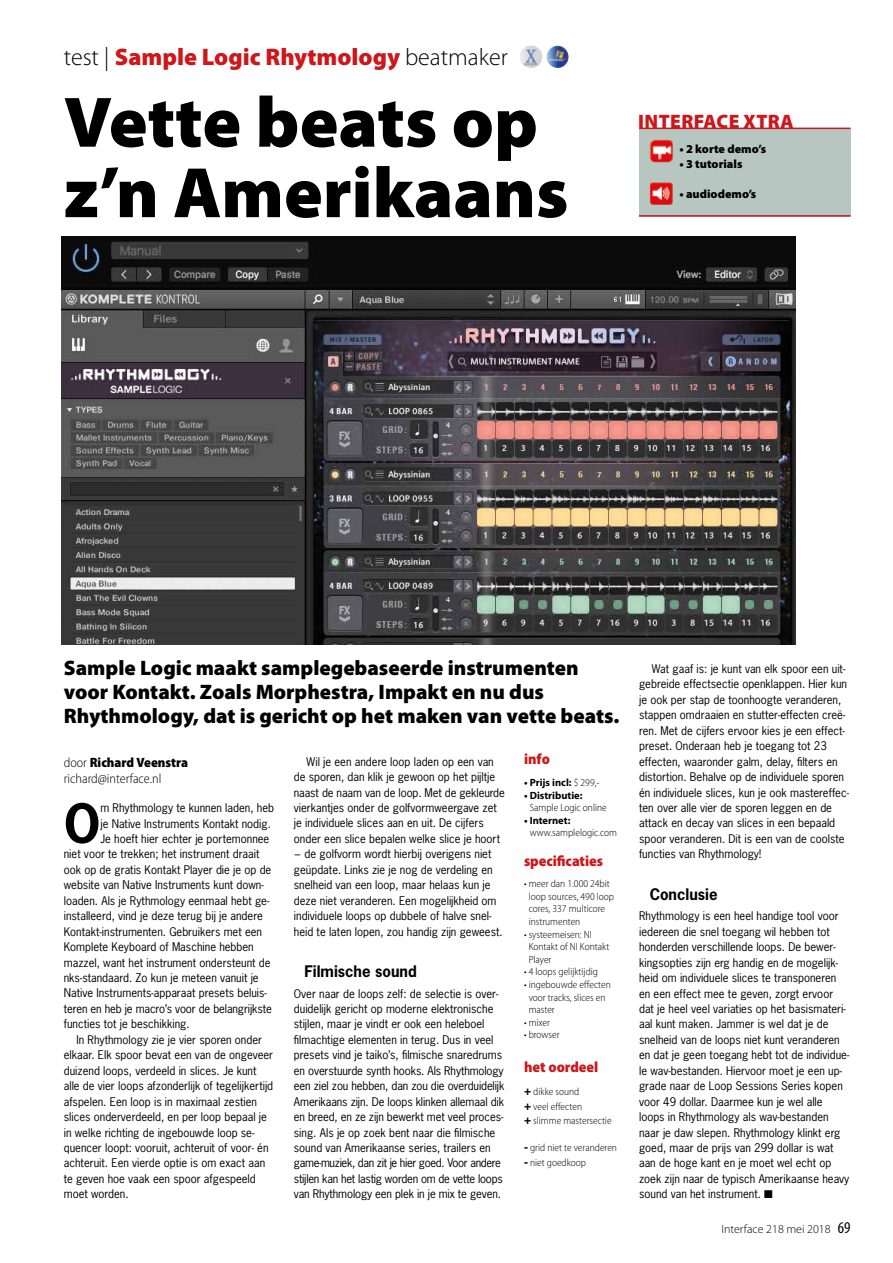
<style>
.page{position:relative;width:893px;height:1263px;background:#fff}
.page>*{position:absolute;margin:0;border:0;box-sizing:border-box;transform-origin:0 0}
.t1{font:900 72px/70.5px "Myriad Pro";color:#000}
.t2{font:700 51px "News Gothic Std";color:#000}
.t3{font:900 24px "Myriad Pro";color:#cd171a}
.t4{font:900 21px/24px "Myriad Pro";color:#000}
.t5{font:900 19.5px "Myriad Pro";letter-spacing:.02em;color:#cd171a}
.t6{font:900 semi-condensed 15px "Myriad Pro";color:#cd171a}
.t7{font:700 15px "News Gothic Std";color:#000}
.t8{font:300 semi-condensed 13.5px/16.2px "Myriad Pro";color:#000}
.t9{font:900 12px "Myriad Pro";color:#000}
.t10{font:300 12px "Myriad Pro";color:#000}
.t11{font:11.25px/15.5px "News Gothic Std";color:#000}
.t12{font:300 semi-condensed 10.5px/12.6px "Myriad Pro";color:#000}
.t13{font:700 10.5px "Myriad Pro";color:#000}
.s1{font-weight:300;color:#000}
.s2{font-weight:900}
.s3{font-weight:300;font-stretch:semi-condensed}
.s4{font-weight:900;font-stretch:normal;font-size:12px}
.s5{font-weight:400;font-stretch:condensed;font-size:16.5px}
</style>
<div class="page">
<img style="left:520px;top:45px;width:22px;height:23px;border-radius:11px">
<img style="left:546px;top:45px;width:23px;height:23px;border-radius:11px">
<img style="left:61px;top:236px;width:734px;height:408px">
<div style="left:639px;top:128px;width:211px;height:88px;background:#b8c6c1"></div>
<img style="left:649px;top:139px;width:24px;height:24px">
<hr style="left:639px;top:128px;width:211px;height:1px;background:#cd171a">
<hr style="left:639px;top:215px;width:211px;height:2px;background:#cd171a">
<img style="left:649px;top:182px;width:24px;height:23px">
<h3 class="t3" style="left:64px;top:41px;width:446px"><span class="s1">test |</span> Sample Logic Rhytmology <span class="s1">beatmaker</span></h3>
<h1 class="t1" style="left:64px;top:84px;width:506px">Vette beats op z’n Amerikaans</h1>
<h3 class="t5" style="left:638px;top:109px;width:157px">INTERFACE XTRA</h3>
<p class="t9" style="left:679px;top:140px;width:88px">• 2 korte demo’s</p>
<p class="t9" style="left:679px;top:155px;width:65px">• 3 tutorials</p>
<p class="t9" style="left:679px;top:185px;width:79px">• audiodemo’s</p>
<h3 class="t4" style="left:64px;top:655px;width:557px">Sample Logic maakt samplegebaseerde instrumenten voor Kontakt. Zoals Morphestra, Impakt en nu dus<br>Rhythmology, dat is gericht op het maken van vette beats.</h3>
<p class="t8" style="left:64px;top:755px;width:126px">door <span class="s2">Richard Veenstra </span>richard@interface.nl</p>
<h2 class="t2" style="left:64px;top:790px;width:38px">O</h2>
<p class="t11" style="left:100px;top:800px;width:175px">m Rhythmology te kunnen laden, heb</p>
<p class="t11" style="left:100px;top:815px;width:172px">je Native Instruments Kontakt nodig.</p>
<p class="t11" style="left:100px;top:831px;width:170px">Je hoeft hier echter je portemonnee</p>
<p class="t11" style="left:64px;top:846px;width:197px">niet voor te trekken; het instrument draait</p>
<p class="t11" style="left:64px;top:862px;width:209px">ook op de gratis Kontakt Player die je op de</p>
<p class="t11" style="left:64px;top:877px;width:201px">website van Native Instruments kunt down-</p>
<p class="t11" style="left:64px;top:893px;width:207px">loaden. Als je Rythmology eenmaal hebt ge-</p>
<p class="t11" style="left:64px;top:908px;width:200px">installeerd, vind je deze terug bij je andere</p>
<p class="t11" style="left:64px;top:924px;width:200px">Kontakt-instrumenten. Gebruikers met een</p>
<p class="t11" style="left:64px;top:939px;width:192px">Komplete Keyboard of Maschine hebben</p>
<p class="t11" style="left:64px;top:954px;width:208px">mazzel, want het instrument ondersteunt de</p>
<p class="t11" style="left:64px;top:970px;width:196px">nks-standaard. Zo kun je meteen vanuit je</p>
<p class="t11" style="left:64px;top:985px;width:205px">Native Instruments-apparaat presets beluis-</p>
<p class="t11" style="left:64px;top:1001px;width:209px">teren en heb je macro’s voor de belangrijkste</p>
<p class="t11" style="left:64px;top:1016px;width:127px">functies tot je beschikking.</p>
<p class="t11" style="left:77px;top:1032px;width:187px">In Rhythmology zie je vier sporen onder</p>
<p class="t11" style="left:64px;top:1047px;width:211px">elkaar. Elk spoor bevat een van de ongeveer</p>
<p class="t11" style="left:64px;top:1063px;width:194px">duizend loops, verdeeld in slices. Je kunt</p>
<p class="t11" style="left:64px;top:1078px;width:211px">alle de vier loops afzonderlijk of tegelijkertijd</p>
<p class="t11" style="left:64px;top:1093px;width:195px">afspelen. Een loop is in maximaal zestien</p>
<p class="t11" style="left:64px;top:1109px;width:205px">slices onderverdeeld, en per loop bepaal je</p>
<p class="t11" style="left:64px;top:1124px;width:192px">in welke richting de ingebouwde loop se-</p>
<p class="t11" style="left:64px;top:1140px;width:206px">quencer loopt: vooruit, achteruit of voor- én</p>
<p class="t11" style="left:64px;top:1155px;width:203px">achteruit. Een vierde optie is om exact aan</p>
<p class="t11" style="left:64px;top:1171px;width:194px">te geven hoe vaak een spoor afgespeeld</p>
<p class="t11" style="left:64px;top:1186px;width:66px">moet worden.</p>
<p class="t11" style="left:294px;top:753px;width:212px;text-indent:13px">Wil je een andere loop laden op een van de sporen, dan klik je gewoon op het pijltje naast de naam van de loop. Met de gekleurde vierkantjes onder de golfvormweergave zet je individuele slices aan en uit. De cijfers onder een slice bepalen welke slice je hoort − de golfvorm wordt hierbij overigens niet geüpdate. Links zie je nog de verdeling en snelheid van een loop, maar helaas kun je deze niet veranderen. Een mogelijkheid om individuele loops op dubbele of halve snel&shy;heid te laten lopen, zou handig zijn geweest.</p>
<h3 class="t7" style="left:305px;top:961px;width:114px">Filmische sound</h3>
<p class="t11" style="left:294px;top:985px;width:212px">Over naar de loops zelf: de selectie is over&shy;duidelijk gericht op moderne elektronische stijlen, maar je vindt er ook een heleboel filmachtige elementen in terug. Dus in veel presets vind je taiko’s, filmische snaredrums en overstuurde synth hooks. Als Rhythmology een ziel zou hebben, dan zou die overduidelijk Amerikaans zijn. De loops klinken allemaal dik en breed, en ze zijn bewerkt met veel proces&shy;sing. Als je op zoek bent naar die filmische sound van Amerikaanse series, trailers en game-muziek, dan zit je hier goed. Voor andere stijlen kan het lastig worden om de vette loops van Rhythmology een plek in je mix te geven.</p>
<h3 class="t6" style="left:524px;top:751px;width:27px">info</h3>
<p class="t13" style="left:524px;top:775px;width:77px">• Prijs incl: <span class="s3">$ 299,-</span></p>
<p class="t13" style="left:524px;top:788px;width:60px">• Distributie:</p>
<p class="t12" style="left:530px;top:801px;width:79px">Sample Logic online</p>
<p class="t13" style="left:524px;top:813px;width:48px">• Internet:</p>
<p class="t12" style="left:530px;top:827px;width:89px">www.samplelogic.com</p>
<h3 class="t6" style="left:524px;top:852px;width:81px">specificaties</h3>
<p class="t12" style="left:529px;top:878px;width:87px;text-indent:-5px">• meer dan 1.000 24bit loop sources, 490 loop cores, 337 multicore instrumenten</p>
<p class="t12" style="left:529px;top:928px;width:82px;text-indent:-5px">• systeemeisen: NI<br>Kontakt of NI Kontakt<br>Player</p>
<p class="t12" style="left:524px;top:966px;width:76px">• 4 loops gelijktijdig</p>
<p class="t12" style="left:529px;top:978px;width:84px;text-indent:-5px">• ingebouwde effecten voor tracks, slices en master</p>
<p class="t12" style="left:524px;top:1016px;width:28px">• mixer</p>
<p class="t12" style="left:524px;top:1029px;width:37px">• browser</p>
<h3 class="t6" style="left:524px;top:1058px;width:76px">het oordeel</h3>
<p class="t12" style="left:524px;top:1085px;width:89px;line-height:14.4px"><span class="s4">+</span> dikke sound<br><span class="s4">+</span> veel effecten<br><span class="s4">+</span> slimme mastersectie</p>
<p class="t12" style="left:524px;top:1141px;width:95px"><span class="s4">-</span> grid niet te veranderen</p>
<p class="t12" style="left:524px;top:1156px;width:64px"><span class="s4">-</span> niet goedkoop</p>
<p class="t11" style="left:639px;top:661px;width:211px;text-indent:13px">Wat gaaf is: je kunt van elk spoor een uit&shy;gebreide effectsectie openklappen. Hier kun je ook per stap de toonhoogte veranderen, stappen omdraaien en stutter-effecten creë&shy;ren. Met de cijfers ervoor kies je een effect&shy;preset. Onderaan heb je toegang tot 23 effecten, waaronder galm, delay, filters en distortion. Behalve op de individuele sporen én individuele slices, kun je ook mastereffec&shy;ten over alle vier de sporen leggen en de attack en decay van slices in een bepaald spoor veranderen. Dit is een van de coolste functies van Rhythmology!</p>
<h3 class="t7" style="left:650px;top:884px;width:69px">Conclusie</h3>
<p class="t11" style="left:639px;top:908px;width:212px">Rhythmology is een heel handige tool voor iedereen die snel toegang wil hebben tot honderden verschillende loops. De bewer&shy;kingsopties zijn erg handig en de mogelijk&shy;heid om individuele slices te transponeren en een effect mee te geven, zorgt ervoor dat je heel veel variaties op het basismateri&shy;aal kunt maken. Jammer is wel dat je de snelheid van de loops niet kunt veranderen en dat je geen toegang hebt tot de individue&shy;le wav-bestanden. Hiervoor moet je een up&shy;grade naar de Loop Sessions Series kopen voor 49 dollar. Daarmee kun je wel alle loops in Rhythmology als wav-bestanden naar je daw slepen. Rhythmology klinkt erg goed, maar de prijs van 299 dollar is wat aan de hoge kant en je moet wel echt op zoek zijn naar de typisch Amerikaanse heavy sound van het instrument. ■</p>
<p class="t10" style="left:721px;top:1221px;width:131px">Interface 218 mei 2018 <span class="s5">69</span></p>
</div>
